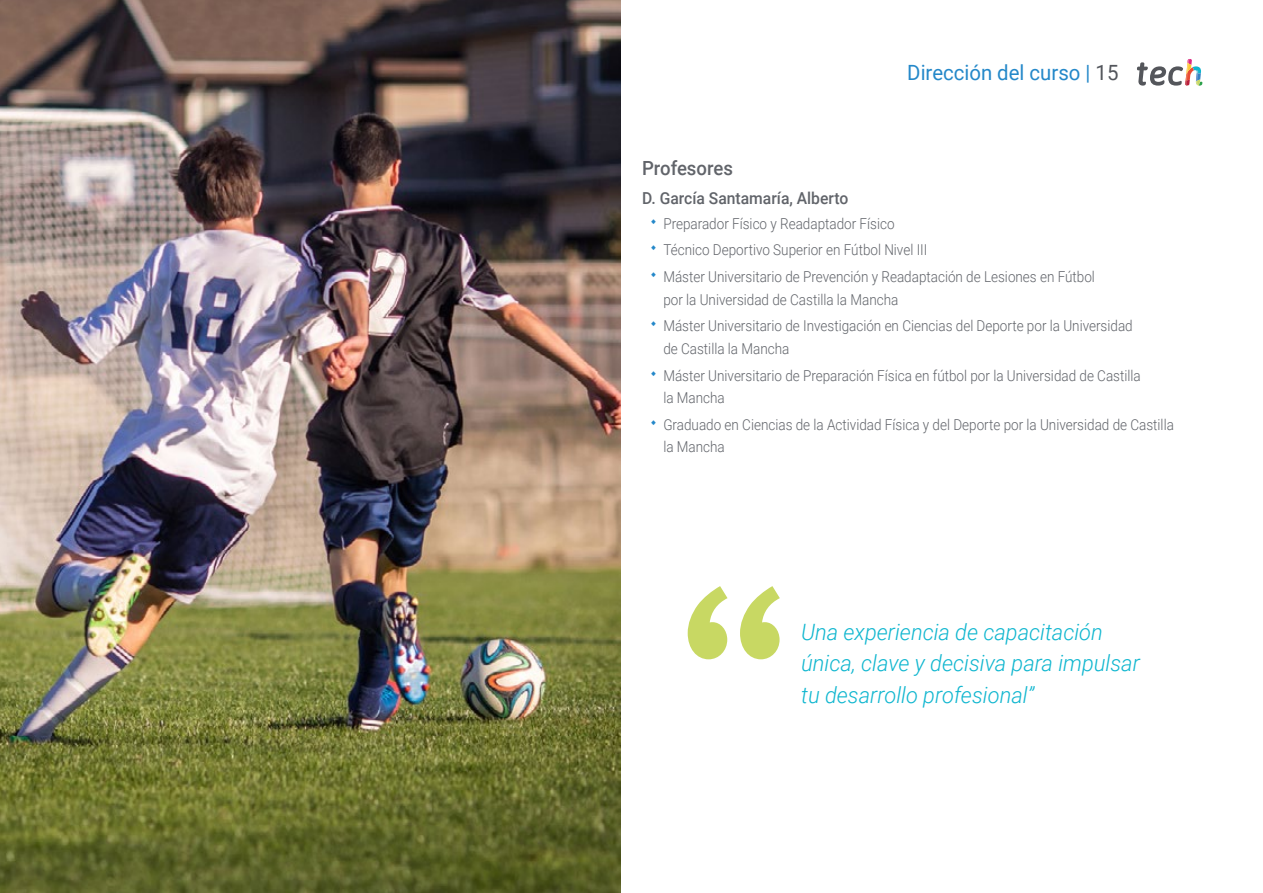
<style>
.page{position:relative;width:1263px;height:893px;background:#fff}
.page>*{position:absolute;margin:0;border:0;box-sizing:border-box;transform-origin:0 0}
.t1{font:italic 300 22.5px/31.5px "Roboto";color:#0fb6cf}
.t2{font:21px "Roboto";color:#2488c9}
.t3{font:500 19.5px "Roboto";color:#61646a;scale:.95 1}
.t4{font:500 16.5px "Roboto";color:#61646a;scale:.95 1}
.t5{font:300 15px/26.7px "Roboto";color:#61646a;scale:.9 1}
.s1{color:#52555b}
</style>
<div class="page">
<svg style="left:1137px;top:59px;width:65px;height:27px"></svg>
<img style="left:0;top:0;width:621px;height:893px">
<svg style="left:688px;top:586px;width:92px;height:73px"></svg>
<h2 class="t2" style="left:907px;top:57px;width:213px">Dirección del curso | <span class="s1">15</span></h2>
<h3 class="t3" style="left:642px;top:154px;width:97px">Profesores</h3>
<p class="t4" style="left:642px;top:186px;width:219px">D. García Santamaría, Alberto</p>
<p class="t5" style="left:663px;top:209px;width:481px">Preparador Físico y Readaptador Físico<br>Técnico Deportivo Superior en Fútbol Nivel III<br>Máster Universitario de Prevención y Readaptación de Lesiones en Fútbol</p>
<p class="t5" style="left:663px;top:285px;width:523px">por la Universidad de Castilla la Mancha<br>Máster Universitario de Investigación en Ciencias del Deporte por la Universidad</p>
<p class="t5" style="left:663px;top:335px;width:532px">de Castilla la Mancha<br>Máster Universitario de Preparación Física en fútbol por la Universidad de Castilla</p>
<p class="t5" style="left:663px;top:384px;width:569px">la Mancha<br>Graduado en Ciencias de la Actividad Física y del Deporte por la Universidad de Castilla</p>
<p class="t5" style="left:663px;top:433px;width:70px">la Mancha</p>
<h1 class="t1" style="left:801px;top:615px;width:340px">Una experiencia de capacitación única, clave y decisiva para impulsar tu desarrollo profesional”</h1>
</div>
